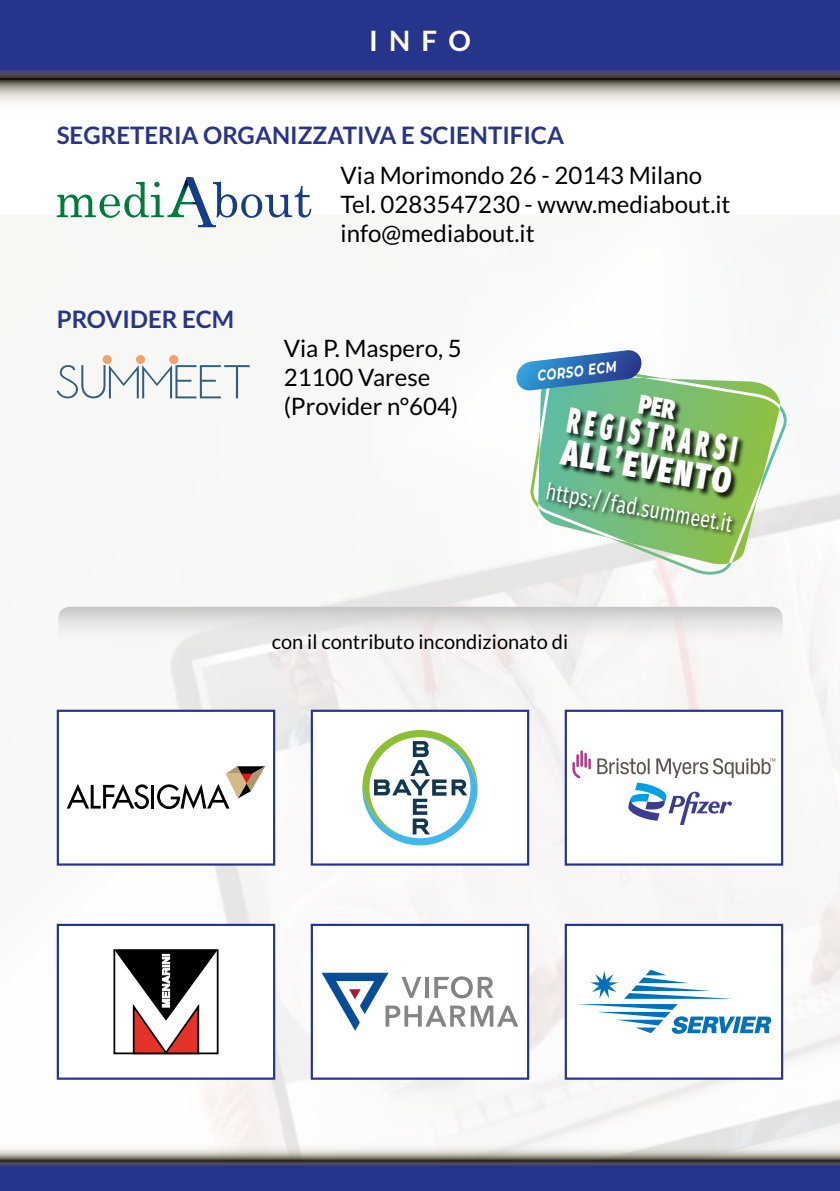
<style>
.page{position:relative;width:840px;height:1191px;background:#fff}
.page>*{position:absolute;margin:0;border:0;box-sizing:border-box;transform-origin:0 0}
.t1{font:900 36px/32.2px "Fira Sans";color:#fff;scale:.54 1}
.t2{font:700 28px "Lato";color:#fff}
.t3{font:24px/28.8px "Lato";color:#000}
.t4{font:700 24px "Lato";color:#28348b}
.t5{font:23.4px "Fira Sans";color:#fff;scale:.77 1}
.t6{font:20px "Lato";color:#000}
.t7{font:italic 700 15.4px "Montserrat";color:#fff;scale:.76 1}
</style>
<div class="page">
<div style="left:0;top:216px;width:839px;height:906px;background:#f8f8f6"></div>
<svg style="left:0;top:0;width:839px;height:102px;background:#48508c"></svg>
<svg style="left:0;top:1122px;width:839px;height:69px"></svg>
<svg style="left:57px;top:177px;width:254px;height:50px"></svg>
<div style="left:103px;top:355px;width:9px;height:9px;background:#f5a16d;border-radius:50%"></div>
<div style="left:136px;top:355px;width:9px;height:9px;background:#f5a16d;border-radius:50%"></div>
<div style="left:169px;top:355px;width:9px;height:9px;background:#f5a16d;border-radius:50%"></div>
<svg style="left:57px;top:365px;width:192px;height:33px"></svg>
<div style="left:58px;top:607px;width:724px;height:43px;background:linear-gradient(to bottom,#cfcfcf,#fffdfc);border-radius:11px"></div>
<div style="left:57px;top:709px;width:218px;height:156px;background:#fff;border:2px solid #28348b"></div>
<svg style="left:67px;top:784px;width:82px;height:25px"></svg>
<hr style="left:151px;top:785px;width:3px;height:23px;background:#000">
<svg style="left:157px;top:766px;width:108px;height:43px"></svg>
<div style="left:310px;top:709px;width:219px;height:156px;background:#fff;border:2px solid #28348b"></div>
<svg style="left:362px;top:730px;width:115px;height:115px"></svg>
<svg style="left:530px;top:363px;width:259px;height:213px"></svg>
<svg style="left:537px;top:375px;width:245px;height:192px"></svg>
<img style="left:553px;top:377px;width:205px;height:151px">
<img style="left:534px;top:476px;width:212px;height:91px">
<div style="left:564px;top:709px;width:218px;height:156px;background:#fff;border:2px solid #28348b"></div>
<svg style="left:572px;top:750px;width:18px;height:28px"></svg>
<svg style="left:597px;top:758px;width:177px;height:67px"></svg>
<div style="left:310px;top:923px;width:219px;height:156px;background:#fff;border:2px solid #28348b"></div>
<svg style="left:321px;top:972px;width:197px;height:58px"></svg>
<div style="left:564px;top:923px;width:218px;height:156px;background:#fff;border:2px solid #28348b"></div>
<svg style="left:577px;top:1004px;width:194px;height:29px"></svg>
<svg style="left:590px;top:969px;width:127px;height:29px"></svg>
<div style="left:57px;top:923px;width:218px;height:156px;background:#fff;border:2px solid #28348b"></div>
<svg style="left:113px;top:949px;width:106px;height:106px"></svg>
<svg style="left:516px;top:350px;width:161px;height:69px"></svg>
<p class="t2" style="left:369px;top:25px;width:103px">INFO</p>
<p class="t4" style="left:57px;top:122px;width:508px">SEGRETERIA ORGANIZZATIVA E SCIENTIFICA</p>
<p class="t3" style="left:340px;top:161px;width:391px">Via Morimondo 26 - 20143 Milano<br>Tel. 0283547230 - www.mediabout.it info@mediabout.it</p>
<p class="t4" style="left:57px;top:306px;width:179px">PROVIDER ECM</p>
<p class="t3" style="left:283px;top:334px;width:179px">Via P. Maspero, 5<br>21100 Varese (Provider n°604)</p>
<p class="t7" style="left:535px;top:364px;width:106px;rotate:-6deg">CORSO ECM</p>
<h1 class="t1" style="left:571px;top:400px;width:319px;rotate:10deg">REGISTRARSI<br>ALL’EVENTO</h1>
<p class="t5" style="left:549px;top:474px;width:247px;rotate:10deg">https://fad.summeet.it</p>
<p class="t6" style="left:271px;top:630px;width:298px">con il contributo incondizionato di</p>
</div>
